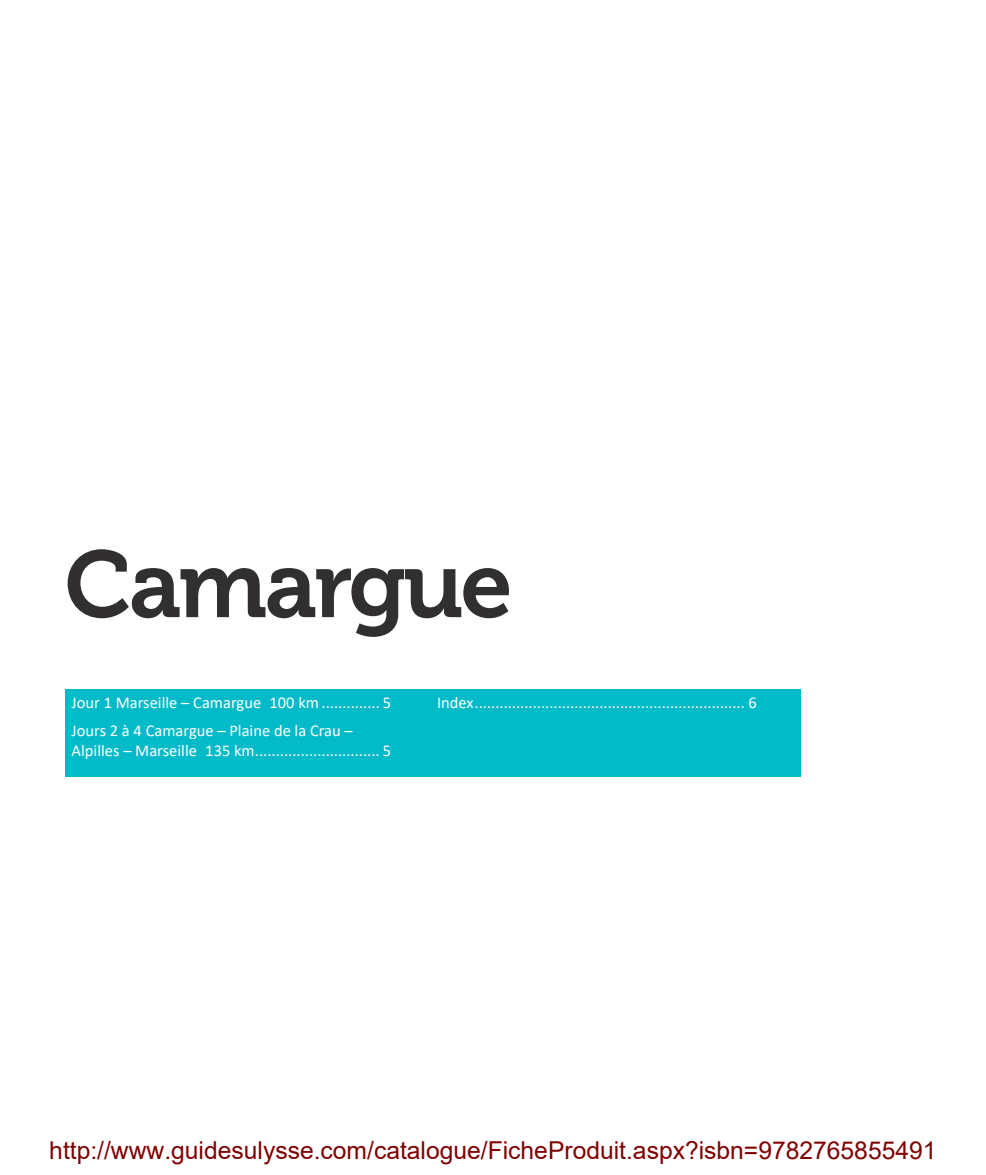
<style>
.page{position:relative;width:986px;height:1175px;background:#fff}
.page>*{position:absolute;margin:0;border:0;box-sizing:border-box;transform-origin:0 0}
.t1{font:94.05px "Museo 700";letter-spacing:-.03em;color:#312f30}
.t2{font:24.6px "Arial";color:#800000}
.t3{font:16.5px/28.2px "Calibri";color:#fff}
</style>
<div class="page">
<div style="left:65px;top:688px;width:735px;height:88px;background:#03bac9"></div>
<h1 class="t1" style="left:65px;top:532px;width:449px">Camargue</h1>
<p class="t3" style="left:72px;top:688px;width:321px">Jour 1 Marseille – Camargue 100 km .............. 5<br>Jours 2 à 4 Camargue – Plaine de la Crau –</p>
<p class="t3" style="left:72px;top:735px;width:321px">Alpilles – Marseille 135 km.............................. 5</p>
<p class="t3" style="left:437px;top:688px;width:321px">Index................................................................. 6</p>
<h2 class="t2" style="left:49px;top:1133px;width:888px">http://www.guidesulysse.com/catalogue/FicheProduit.aspx?isbn=9782765855491</h2>
</div>
